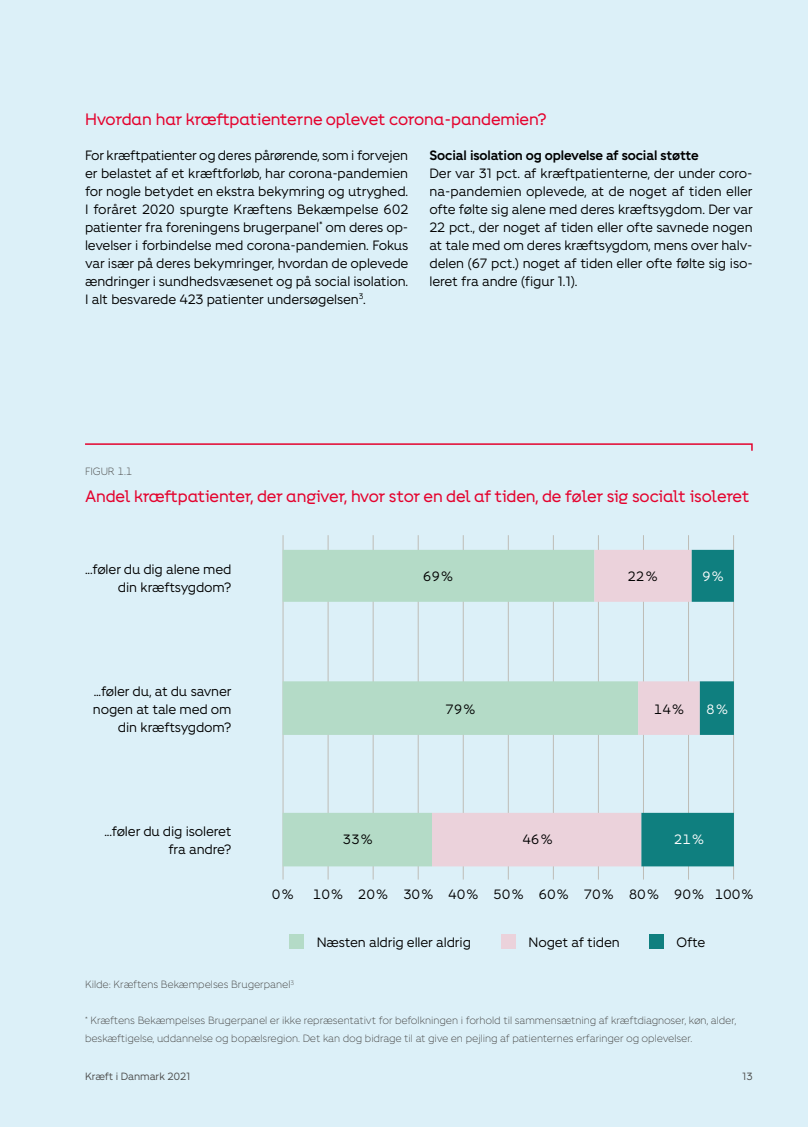
<style>
.page{position:relative;width:808px;height:1127px;background:#dcf0f8}
.page>*{position:absolute;margin:0;border:0;box-sizing:border-box;transform-origin:0 0}
.t1{font:16.5px "Fighter Overskrift";letter-spacing:-.02em;color:#e4032e}
.t2{font:13.5px/18px "Fighter";letter-spacing:-.01em;color:#000;text-align:right}
.t3{font:700 13.5px "Fighter";letter-spacing:-.01em;color:#000}
.t4{font:13.5px "Fighter";color:#fff}
.t5{font:300 10.5px/18px "Fighter";letter-spacing:-.01em;color:#4a4a49}
.t6{font:10.5px "Fighter";letter-spacing:-.01em;color:#4a4a49}
</style>
<div class="page">
<hr style="left:283px;top:535px;width:1px;height:344px;background:#bebcb6">
<hr style="left:328px;top:535px;width:1px;height:344px;background:#bebcb6">
<hr style="left:373px;top:535px;width:1px;height:344px;background:#bebcb6">
<hr style="left:418px;top:535px;width:1px;height:344px;background:#bebcb6">
<hr style="left:463px;top:535px;width:1px;height:344px;background:#bebcb6">
<hr style="left:508px;top:535px;width:1px;height:344px;background:#bebcb6">
<hr style="left:553px;top:535px;width:1px;height:344px;background:#bebcb6">
<hr style="left:598px;top:535px;width:1px;height:344px;background:#bebcb6">
<hr style="left:643px;top:535px;width:1px;height:344px;background:#bebcb6">
<hr style="left:688px;top:535px;width:1px;height:344px;background:#bebcb6">
<hr style="left:733px;top:535px;width:1px;height:344px;background:#bebcb6">
<svg style="left:283px;top:550px;width:149px;height:316px;fill:#bbdbca"></svg>
<svg style="left:432px;top:550px;width:209px;height:316px"></svg>
<svg style="left:641px;top:550px;width:93px;height:316px"></svg>
<div style="left:290px;top:934px;width:14px;height:14px;background:#b4dbc7"></div>
<div style="left:501px;top:934px;width:15px;height:14px;background:#ebd2db"></div>
<div style="left:649px;top:934px;width:15px;height:14px;background:#0f7f7f"></div>
<svg style="left:85px;top:443px;width:668px;height:8px"></svg>
<p class="t1" style="left:85px;top:109px;width:463px">Hvordan har kræftpatienterne oplevet corona-pandemien?</p>
<p class="t2" style="left:85px;top:145px;width:325px;text-align:justify">For kræftpatienter og deres pårørende, som i forvejen er belastet af et kræftforløb, har corona-pandemien for nogle betydet en ekstra bekymring og utryghed.<br>I foråret 2020 spurgte Kræftens Bekæmpelse 602 patienter fra foreningens brugerpanel<sup>*</sup> om deres op&shy;levelser i forbindelse med corona-pandemien. Fokus var især på deres bekymringer, hvordan de oplevede ændringer i sundhedsvæsenet og på social isolation.<br>I alt besvarede 423 patienter undersøgelsen<sup>3</sup>.</p>
<p class="t3" style="left:429px;top:146px;width:271px">Social isolation og oplevelse af social støtte</p>
<p class="t2" style="left:429px;top:163px;width:325px;text-align:justify">Der var 31 pct. af kræftpatienterne, der under coro&shy;na-pandemien oplevede, at de noget af tiden eller ofte følte sig alene med deres kræftsygdom. Der var 22 pct., der noget af tiden eller ofte savnede nogen at tale med om deres kræftsygdom, mens over halv&shy;delen (67 pct.) noget af tiden eller ofte følte sig iso&shy;leret fra andre (figur 1.1).</p>
<p class="t5" style="left:85px;top:462px;width:49px">FIGUR 1.1</p>
<p class="t1" style="left:85px;top:486px;width:666px">Andel kræftpatienter, der angiver, hvor stor en del af tiden, de føler sig socialt isoleret</p>
<p class="t2" style="left:85px;top:559px;width:148px">...føler du dig alene med din kræftsygdom?</p>
<p class="t2" style="left:93px;top:681px;width:140px">...føler du, at du savner nogen at tale med om din kræftsygdom?</p>
<p class="t2" style="left:104px;top:821px;width:129px">...føler du dig isoleret fra andre?</p>
<p class="t2" style="left:423px;top:567px;width:31px">69%</p>
<p class="t2" style="left:627px;top:567px;width:31px">22%</p>
<p class="t4" style="left:702px;top:567px;width:23px">9%</p>
<p class="t2" style="left:445px;top:699px;width:31px">79%</p>
<p class="t2" style="left:654px;top:699px;width:31px">14%</p>
<p class="t4" style="left:706px;top:699px;width:23px">8%</p>
<p class="t2" style="left:342px;top:829px;width:31px">33%</p>
<p class="t2" style="left:522px;top:829px;width:31px">46%</p>
<p class="t4" style="left:674px;top:830px;width:31px">21%</p>
<p class="t2" style="left:272px;top:884px;width:23px">0%</p>
<p class="t2" style="left:313px;top:884px;width:442px">10% 20% 30% 40% 50% 60% 70% 80% 90% 100%</p>
<p class="t2" style="left:317px;top:932px;width:156px">Næsten aldrig eller aldrig</p>
<p class="t2" style="left:529px;top:932px;width:93px">Noget af tiden</p>
<p class="t2" style="left:676px;top:932px;width:30px">Ofte</p>
<p class="t5" style="left:85px;top:974px;width:211px">Kilde: Kræftens Bekæmpelses Brugerpanel<sup>3</sup></p>
<p class="t5" style="left:85px;top:1010px;width:653px"><sup>*</sup> Kræftens Bekæmpelses Brugerpanel er ikke repræsentativt for befolkningen i forhold til sammensætning af kræftdiagnoser, køn, alder, beskæftigelse, uddannelse og bopælsregion. Det kan dog bidrage til at give en pejling af patienternes erfaringer og oplevelser.</p>
<p class="t6" style="left:85px;top:1069px;width:107px">Kræft i Danmark 2021</p>
<p class="t6" style="left:742px;top:1069px;width:12px">13</p>
</div>
